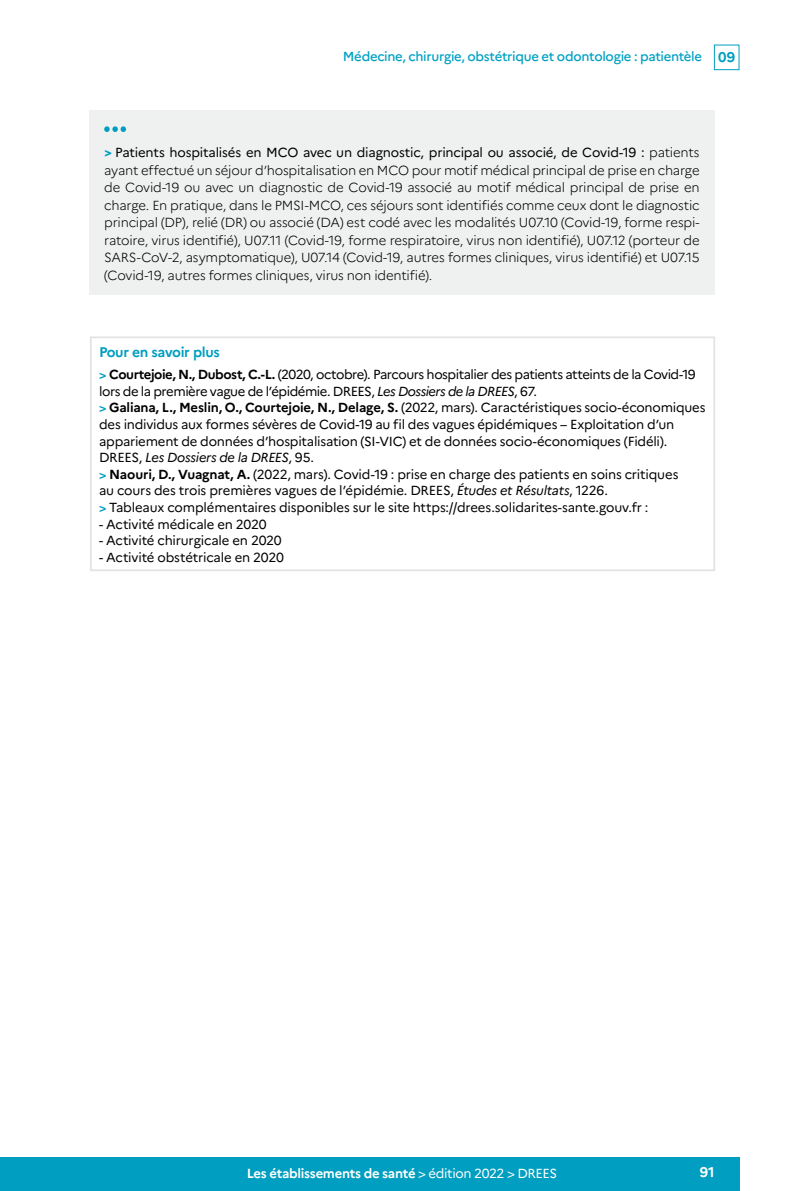
<style>
.page{position:relative;width:794px;height:1191px;background:#fff}
.page>*{position:absolute;margin:0;border:0;box-sizing:border-box;transform-origin:0 0}
.t1{font:700 14px "Marianne";letter-spacing:-.025em;color:#009ec0}
.t2{font:700 14px "Marianne";color:#fff}
.t3{font:13.12px/16.6px "Marianne";letter-spacing:-.015em;color:#000}
.t4{font:300 13.12px/17.5px "Marianne";letter-spacing:-.015em;color:#000;text-align:justify}
.t5{font:500 13.12px "Marianne";letter-spacing:-.025em;color:#00a1c3}
.t6{font:700 13.12px "Marianne";letter-spacing:-.025em;color:#fff}
.s1{font-weight:700;font-size:14px;color:#009ec0}
.s2{font-family:"Avenir Next LT Pro";font-weight:700;font-size:12.25px;color:#009ec0}
.s3{font-weight:400}
.s4{font-weight:700;font-size:12.25px;color:#009ec0}
.s5{font-weight:700}
.s6{font-style:italic}
</style>
<div class="page">
<div style="left:714px;top:45px;width:25px;height:25px;border:1px solid #009ec0"></div>
<div style="left:0;top:1157px;width:739px;height:34px;background:#009ec0"></div>
<div style="left:89px;top:110px;width:625px;height:185px;background:#eff0f0"></div>
<svg style="left:104px;top:126px;width:22px;height:6px"></svg>
<div style="left:90px;top:336px;width:625px;height:235px;border:2px solid #e2e3e3"></div>
<p class="t5" style="left:343px;top:49px;width:394px">Médecine, chirurgie, obstétrique et odontologie : patientèle <span class="s1">09</span></p>
<p class="t4" style="left:104px;top:144px;width:597px"><span class="s2">&gt;</span> <span class="s3">Patients hospitalisés en MCO avec un diagnostic, principal ou associé, de Covid-19 :</span> patients ayant effectué un séjour d’hospitalisation en MCO pour motif médical principal de prise en charge de Covid-19 ou avec un diagnostic de Covid-19 associé au motif médical principal de prise en charge. En pratique, dans le PMSI-MCO, ces séjours sont identifiés comme ceux dont le diagnostic principal (DP), relié (DR) ou associé (DA) est codé avec les modalités U07.10 (Covid-19, forme respi&shy;ratoire, virus identifié), U07.11 (Covid-19, forme respiratoire, virus non identifié), U07.12 (porteur de SARS-CoV-2, asymptomatique), U07.14 (Covid-19, autres formes cliniques, virus identifié) et U07.15 (Covid-19, autres formes cliniques, virus non identifié).</p>
<p class="t1" style="left:99px;top:344px;width:122px">Pour en savoir plus</p>
<p class="t3" style="left:99px;top:366px;width:608px"><span class="s4">&gt;</span> <span class="s5">Courtejoie, N., Dubost, C.-L.</span> (2020, octobre). Parcours hospitalier des patients atteints de la Covid-19 lors de la première vague de l’épidémie. DREES, <span class="s6">Les Dossiers de la DREES</span>, 67.<br><span class="s4">&gt;</span> <span class="s5">Galiana, L., Meslin, O., Courtejoie, N., Delage, S.</span> (2022, mars). Caractéristiques socio-économiques des individus aux formes sévères de Covid-19 au fil des vagues épidémiques – Exploitation d’un appariement de données d’hospitalisation (SI-VIC) et de données socio-économiques (Fidéli).<br>DREES, <span class="s6">Les Dossiers de la DREES</span>, 95.<br><span class="s4">&gt;</span> <span class="s5">Naouri, D., Vuagnat, A.</span> (2022, mars). Covid-19 : prise en charge des patients en soins critiques<br>au cours des trois premières vagues de l’épidémie. DREES, <span class="s6">Études et Résultats</span>, 1226.<br><span class="s4">&gt;</span> Tableaux complémentaires disponibles sur le site https://drees.solidarites-sante.gouv.fr :</p>
<p class="t3" style="left:99px;top:516px;width:169px">- Activité médicale en 2020</p>
<p class="t3" style="left:99px;top:532px;width:184px">- Activité chirurgicale en 2020</p>
<p class="t3" style="left:99px;top:549px;width:186px">- Activité obstétricale en 2020</p>
<p class="t6" style="left:247px;top:1165px;width:312px">Les établissements de santé <span class="s3">&gt; édition 2022 &gt; DREES</span></p>
<p class="t2" style="left:700px;top:1163px;width:16px">91</p>
</div>
